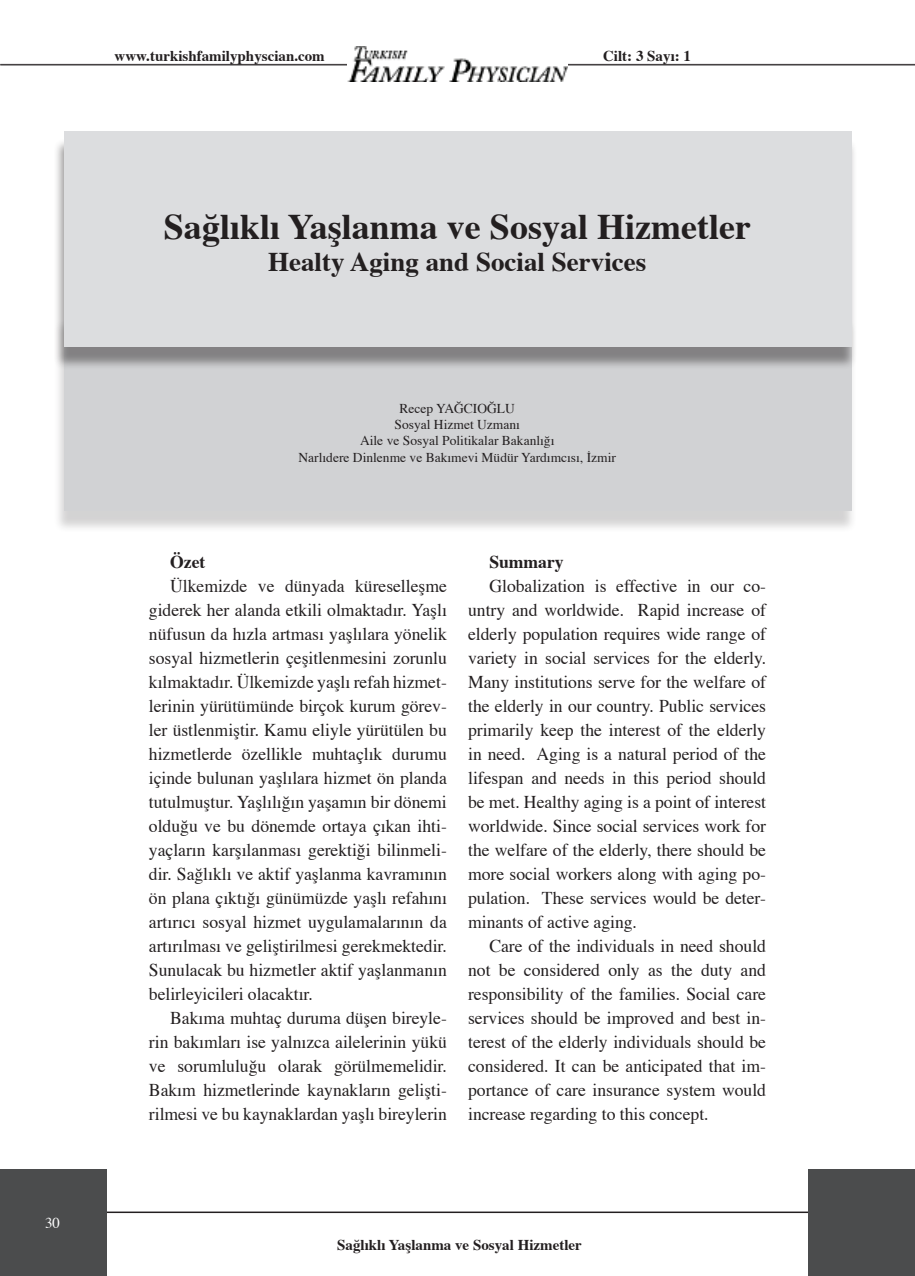
<style>
.page{position:relative;width:915px;height:1276px;background:#fff}
.page>*{position:absolute;margin:0;border:0;box-sizing:border-box;transform-origin:0 0}
.t1{font:700 36px "Times";color:#231f20}
.t2{font:700 27px "Times";color:#231f20}
.t3{font:18px/24px "Times";color:#231f20;text-align:justify}
.t4{font:700 18px "Times";color:#231f20}
.t5{font:700 15px "Times";color:#231f20}
.t6{font:15px "Times";color:#fff}
.t7{font:13.5px/16.2px "Times";color:#231f20;text-align:center}
</style>
<div class="page">
<hr style="left:0;top:64px;width:914px;height:1px;background:#231f20">
<div style="left:53px;top:318px;width:803px;height:215px;background:#231f20;opacity:.2"></div>
<div style="left:64px;top:312px;width:786px;height:198px;background:#d1d2d4"></div>
<div style="left:53px;top:138px;width:803px;height:232px;background:#231f20;opacity:.45"></div>
<div style="left:64px;top:132px;width:786px;height:215px;background:#dcdddf"></div>
<img style="left:347px;top:47px;width:220px;height:34px">
<hr style="left:64px;top:1211px;width:786px;height:2px;background:#231f20">
<div style="left:0;top:1169px;width:106px;height:107px;background:#4b4c4d"></div>
<div style="left:808px;top:1169px;width:106px;height:107px;background:#4b4c4d"></div>
<p class="t5" style="left:114px;top:42px;width:212px">www.turkishfamilyphyscian.com</p>
<p class="t5" style="left:603px;top:42px;width:89px">Cilt: 3 Sayı: 1</p>
<p class="t6" style="left:45px;top:1209px;width:16px">30</p>
<h1 class="t1" style="left:164px;top:192px;width:588px">Sağlıklı Yaşlanma ve Sosyal Hizmetler</h1>
<h2 class="t2" style="left:268px;top:236px;width:380px">Healty Aging and Social Services</h2>
<p class="t7" style="left:298px;top:399px;width:319px">Recep YAĞCIOĞLU<br>Sosyal Hizmet Uzmanı<br>Aile ve Sosyal Politikalar Bakanlığı<br>Narlıdere Dinlenme ve Bakımevi Müdür Yardımcısı, İzmir</p>
<p class="t4" style="left:170px;top:544px;width:37px">Özet</p>
<p class="t3" style="left:149px;top:572px;width:299px;text-indent:21px">Ülkemizde ve dünyada küreselleşme giderek her alanda etkili olmaktadır. Yaşlı nüfusun da hızla artması yaşlılara yönelik sosyal hizmetlerin çeşitlenmesini zorunlu kılmaktadır. Ülkemizde yaşlı refah hizmet&shy;lerinin yürütümünde birçok kurum görev&shy;ler üstlenmiştir. Kamu eliyle yürütülen bu hizmetlerde özellikle muhtaçlık durumu içinde bulunan yaşlılara hizmet ön planda tutulmuştur. Yaşlılığın yaşamın bir dönemi olduğu ve bu dönemde ortaya çıkan ihti&shy;yaçların karşılanması gerektiği bilinmeli&shy;dir. Sağlıklı ve aktif yaşlanma kavramının ön plana çıktığı günümüzde yaşlı refahını artırıcı sosyal hizmet uygulamalarının da artırılması ve geliştirilmesi gerekmektedir.<br>Sunulacak bu hizmetler aktif yaşlanmanın belirleyicileri olacaktır.</p>
<p class="t3" style="left:149px;top:1004px;width:299px;text-indent:21px">Bakıma muhtaç duruma düşen bireyle&shy;rin bakımları ise yalnızca ailelerinin yükü ve sorumluluğu olarak görülmemelidir.<br>Bakım hizmetlerinde kaynakların gelişti&shy;rilmesi ve bu kaynaklardan yaşlı bireylerin</p>
<p class="t4" style="left:489px;top:544px;width:76px">Summary</p>
<p class="t3" style="left:468px;top:572px;width:299px;text-indent:21px">Globalization is effective in our co&shy;untry and worldwide. Rapid increase of elderly population requires wide range of variety in social services for the elderly.<br>Many institutions serve for the welfare of the elderly in our country. Public services primarily keep the interest of the elderly in need. Aging is a natural period of the lifespan and needs in this period should be met. Healthy aging is a point of interest worldwide. Since social services work for the welfare of the elderly, there should be more social workers along with aging po&shy;pulation. These services would be deter&shy;minants of active aging.</p>
<p class="t3" style="left:468px;top:932px;width:299px;text-indent:21px">Care of the individuals in need should not be considered only as the duty and responsibility of the families. Social care services should be improved and best in&shy;terest of the elderly individuals should be considered. It can be anticipated that im&shy;portance of care insurance system would increase regarding to this concept.</p>
<p class="t5" style="left:337px;top:1230px;width:246px">Sağlıklı Yaşlanma ve Sosyal Hizmetler</p>
</div>
